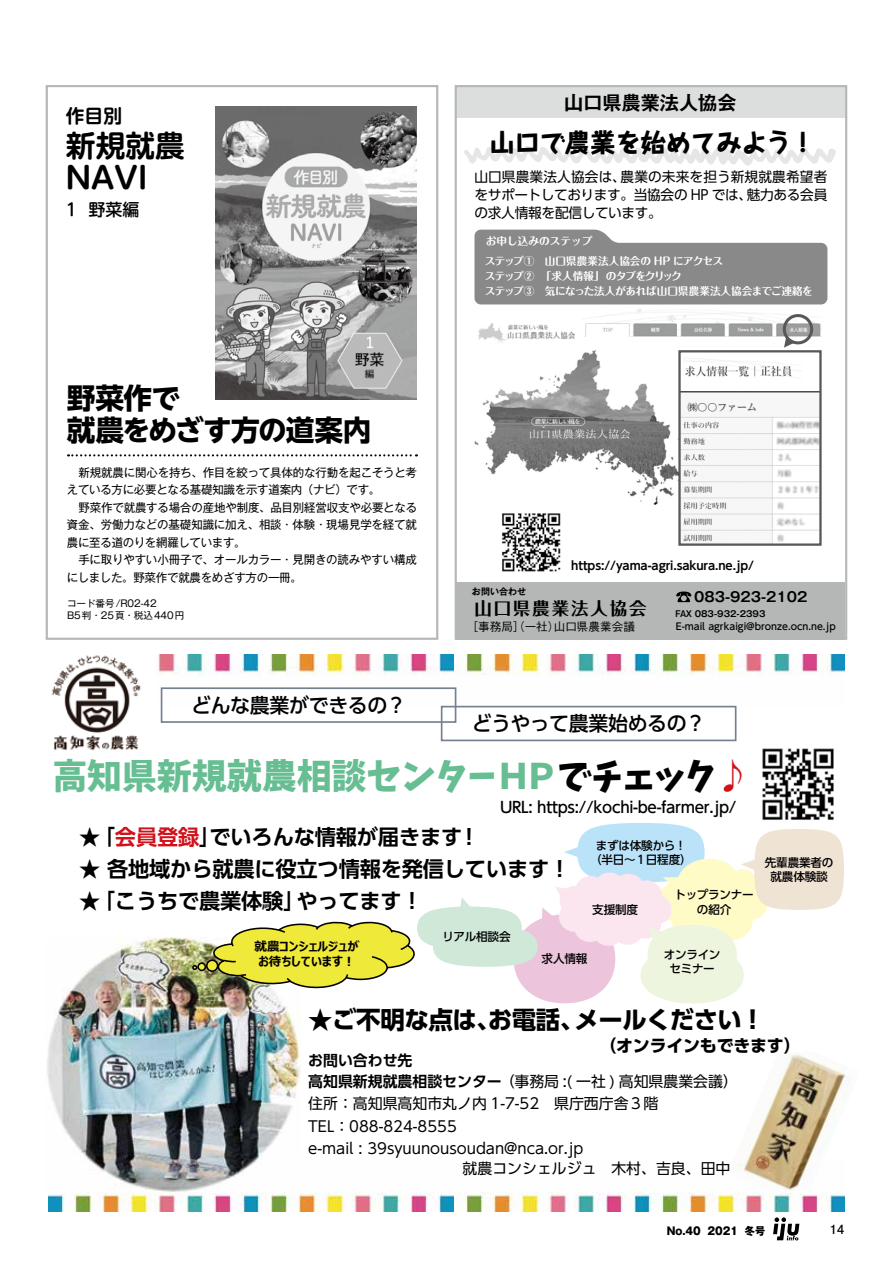
<style>
.page{position:relative;width:893px;height:1263px;background:#fff}
.page>*{position:absolute;margin:0;border:0;box-sizing:border-box;transform-origin:0 0}
.t1{font:35.1px "Keifont";letter-spacing:-.01em;color:#67be93}
.t2{font:700 29.7px/31.7px "UD Shin M Go Pr 6 N De";color:#000}
.t3{font:700 28.65px/32px "UD Shin Go NT Pr 6 N";letter-spacing:-.03em;color:#000}
.t4{font:800 25.5px "Taka Hand Std";letter-spacing:-.015em;color:#000}
.t5{font:700 24.45px "UD Shin Go Pr 6 N";letter-spacing:-.02em;color:#000}
.t6{font:700 21.3px "UD Shin Go Pr 6 N De";letter-spacing:-.01em;color:#000}
.t7{font:500 20.25px "UD Shin Go Pr 6 N";letter-spacing:-.02em;color:#000}
.t8{font:700 19.2px "Gothic MB101 Pro De";color:#000}
.t9{font:700 18.75px "UD Shin M Go Pr 6 N De";color:#000}
.t10{font:700 17.4px "Folk Pro";letter-spacing:.11em;color:#000}
.t11{font:700 16.95px "UD Shin Go Pr 6 N";letter-spacing:-.015em;color:#000}
.t12{font:500 16.95px "UD Shin M Go Pr 6 N";color:#000}
.t13{font:500 15.3px "UD Shin Go Pr 6 N";letter-spacing:-.02em;color:#000}
.t14{font:14.85px/22.4px "UD Shin Go Pr 6 N";color:#000}
.t15{font:700 14.85px "UD Shin Go Pr 6 N De";color:#000}
.t16{font:13.8px/18.1px "UD Shin Go Pr 6 N";letter-spacing:-.02em;color:#000;text-align:justify}
.t17{font:700 13.65px "Gothic MB101 Pro De";color:#000}
.t18{font:700 12.75px "Futo Go B101 Pr 6 N";color:#000}
.t19{font:700 12.45px/15px "Meiryo UI";color:#040000;text-align:center}
.t20{font:11.7px/17.5px "Gothic MB101 Pr 6 N";letter-spacing:-.015em;color:#000}
.t21{font:500 11.7px/14.1px "UD Shin Go Pr 6 N";letter-spacing:-.02em;color:#000;text-align:center}
.t22{font:700 11.7px "UD Shin Go Pr 6 N De";letter-spacing:-.01em;color:#000}
.t23{font:500 11.55px "Gothic BBB Pr 6 N";color:#000}
.t24{font:700 10.65px/14.9px "Maru Fo Pro";letter-spacing:-.045em;color:#fff}
.t25{font:700 10.65px/20px "Maru Fo Pro";letter-spacing:-.005em;color:#fff}
.t26{font:800 10.65px "Gothic MB101 Pr 6 N";color:#000;scale:.95 1}
.t27{font:700 9.9px "UD Reimin Pr 6 N";color:#595757}
.t28{font:500 9.6px "UD Shin Go Pr 6 N";color:#000}
.t29{font:9.6px/11.7px "Gothic MB101 Pr 6 N";letter-spacing:-.01em;color:#000}
.t30{font:700 9px "Gothic MB101 Pro De";color:#000}
.t31{font:700 8.55px "Gothic MB101 Pro De";color:#000;scale:.9 1}
.s1{color:#000}
.s2{color:#d0121b}
.s3{font-family:"UD Shin Go Pr 6 N De";font-weight:700}
</style>
<div class="page">
<svg style="left:773px;top:1217px;width:26px;height:23px"></svg>
<div style="left:456px;top:86px;width:390px;height:32px;background:#dcdddd"></div>
<svg style="left:464px;top:146px;width:372px;height:20px"></svg>
<svg style="left:474px;top:230px;width:353px;height:74px;background:#959595"></svg>
<img style="left:474px;top:350px;width:204px;height:155px">
<div style="left:456px;top:582px;width:389px;height:58px;background:#b5b6b6"></div>
<svg style="left:676px;top:591px;width:15px;height:11px"></svg>
<img style="left:502px;top:513px;width:59px;height:59px">
<img style="left:478px;top:323px;width:97px;height:20px">
<img style="left:584px;top:308px;width:238px;height:29px">
<img style="left:681px;top:391px;width:138px;height:152px">
<div style="left:678px;top:350px;width:144px;height:196px;border:2px solid #595757"></div>
<img style="left:685px;top:358px;width:114px;height:19px">
<svg style="left:778px;top:310px;width:40px;height:38px"></svg>
<div style="left:46px;top:85px;width:392px;height:555px;border:2px solid #b5b6b6"></div>
<svg style="left:68px;top:454px;width:349px;height:2px"></svg>
<img style="left:215px;top:107px;width:202px;height:292px">
<img style="left:49px;top:1192px;width:404px;height:20px">
<img style="left:465px;top:1192px;width:379px;height:20px">
<img style="left:157px;top:655px;width:296px;height:52px">
<img style="left:456px;top:655px;width:388px;height:52px">
<img style="left:51px;top:655px;width:90px;height:96px">
<img style="left:762px;top:748px;width:72px;height:72px">
<div style="left:441px;top:706px;width:295px;height:35px;border:2px solid #73808e"></div>
<div style="left:161px;top:687px;width:295px;height:36px;border:2px solid #73808e"></div>
<img style="left:47px;top:937px;width:253px;height:255px">
<div style="left:198px;top:963px;width:7px;height:7px;background:#efea3a;border-radius:50%"></div>
<div style="left:207px;top:960px;width:11px;height:11px;background:#efea3a;border-radius:50%"></div>
<svg style="left:192px;top:965px;width:5px;height:5px"></svg>
<div style="left:197px;top:962px;width:9px;height:9px;border:2px solid #040000;border-radius:50%"></div>
<div style="left:206px;top:959px;width:12px;height:13px;border:2px solid #040000;border-radius:50%"></div>
<img style="left:733px;top:1053px;width:117px;height:137px">
<svg style="left:211px;top:823px;width:633px;height:180px"></svg>
<h3 class="t9" style="left:66px;top:100px;width:58px">作目別</h3>
<h2 class="t2" style="left:66px;top:128px;width:121px">新規就農<br>NAVI</h2>
<h3 class="t12" style="left:66px;top:196px;width:75px">1 野菜編</h3>
<h3 class="t3" style="left:67px;top:381px;width:306px">野菜作で<br>就農をめざす方の道案内</h3>
<p class="t20" style="left:67px;top:463px;width:352px">　新規就農に関心を持ち、作目を絞って具体的な行動を起こそうと考えている方に必要となる基礎知識を示す道案内（ナビ）です。<br>　野菜作で就農する場合の産地や制度、品目別経営収支や必要となる資金、労働力などの基礎知識に加え、相談･体験･現場見学を経て就農に至る道のりを網羅しています。<br>　手に取りやすい小冊子で、オールカラー・見開きの読みやすい構成にしました。野菜作で就農をめざす方の一冊。</p>
<p class="t29" style="left:67px;top:597px;width:119px">コード番号/R02-42<br>B5判・25頁・税込440円</p>
<h3 class="t7" style="left:191px;top:689px;width:236px">どんな農業ができるの？　</h3>
<h3 class="t8" style="left:564px;top:87px;width:174px">山口県農業法人協会</h3>
<h3 class="t4" style="left:490px;top:125px;width:328px">山口で農業を始めてみよう！</h3>
<p class="t16" style="left:474px;top:168px;width:355px">山口県農業法人協会は、農業の未来を担う新規就農希望者をサポートしております。当協会の HP では、魅力ある会員の求人情報を配信しています。</p>
<p class="t25" style="left:485px;top:230px;width:240px">お申し込みのステップ<br>ステップ①　山口県農業法人協会の HP にアクセス</p>
<p class="t24" style="left:485px;top:268px;width:330px">ステップ②　「求人情報」のタブをクリック<br>ステップ③　気になった法人があれば山口県農業法人協会までご連絡を</p>
<p class="t27" style="left:688px;top:399px;width:71px">㈱〇〇ファーム</p>
<p class="t22" style="left:571px;top:556px;width:184px">https://yama-agri.sakura.ne.jp/</p>
<p class="t30" style="left:472px;top:584px;width:56px">お問い合わせ</p>
<h3 class="t10" style="left:474px;top:594px;width:173px">山口県農業法人協会</h3>
<p class="t23" style="left:467px;top:617px;width:170px">［事務局］（一社）山口県農業会議</p>
<p class="t17" style="left:694px;top:586px;width:115px">083-923-2102</p>
<p class="t31" style="left:676px;top:607px;width:101px">FAX 083-932-2393</p>
<p class="t28" style="left:676px;top:619px;width:161px">E-mail agrkaigi@bronze.ocn.ne.jp</p>
<h3 class="t7" style="left:472px;top:707px;width:236px">どうやって農業始めるの？</h3>
<h1 class="t1" style="left:52px;top:748px;width:699px">高知県新規就農相談センターＨＰ<span class="s1">でチェック</span><span class="s2">♪</span></h1>
<h3 class="t6" style="left:79px;top:819px;width:402px">★「<span class="s2">会員登録</span>」でいろんな情報が届きます！</h3>
<h3 class="t6" style="left:79px;top:851px;width:493px">★ 各地域から就農に役立つ情報を発信しています！</h3>
<h3 class="t6" style="left:79px;top:883px;width:345px">★「こうちで農業体験」やってます！</h3>
<h3 class="t13" style="left:500px;top:795px;width:238px">URL: https://kochi-be-farmer.jp/</h3>
<p class="t21" style="left:590px;top:838px;width:103px">まずは体験から！（半日～１日程度）</p>
<p class="t21" style="left:674px;top:888px;width:81px">トップランナーの紹介</p>
<p class="t21" style="left:592px;top:902px;width:47px">支援制度</p>
<p class="t19" style="left:254px;top:939px;width:106px">就農コンシェルジュがお待ちしています︕</p>
<p class="t21" style="left:442px;top:929px;width:70px">リアル相談会</p>
<p class="t21" style="left:542px;top:951px;width:47px">求人情報</p>
<p class="t21" style="left:664px;top:947px;width:58px">オンラインセミナー</p>
<p class="t21" style="left:765px;top:855px;width:70px">先輩農業者の就農体験談</p>
<h3 class="t5" style="left:308px;top:1000px;width:458px">★ご不明な点は、お電話、メールください！</h3>
<h3 class="t11" style="left:599px;top:1032px;width:203px">（オンラインもできます）</h3>
<p class="t15" style="left:308px;top:1048px;width:106px">お問い合わせ先</p>
<p class="t14" style="left:308px;top:1069px;width:431px"><span class="s3">高知県新規就農相談センター</span>（事務局 :( 一社 ) 高知県農業会議）住所：高知県高知市丸ノ内 1-7-52　県庁西庁舎３階<br>TEL：088-824-8555　<br>e-mail : 39syuunousoudan@nca.or.jp</p>
<p class="t14" style="left:418px;top:1157px;width:314px">　　　就農コンシェルジュ　木村、吉良、田中</p>
<p class="t26" style="left:667px;top:1222px;width:105px">No.40 2021 冬号</p>
<p class="t18" style="left:830px;top:1219px;width:16px">14</p>
</div>
